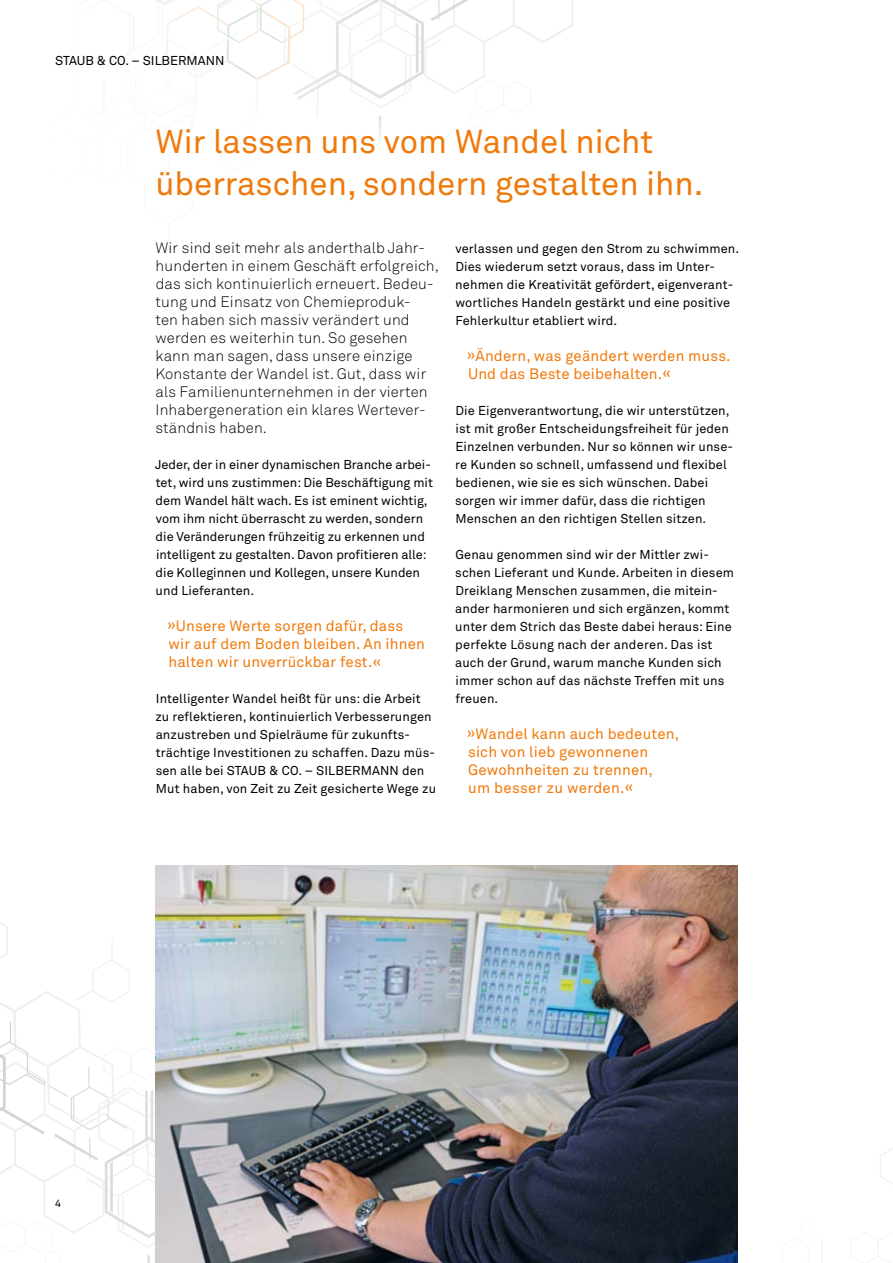
<style>
.page{position:relative;width:893px;height:1263px;background:#fff}
.page>*{position:absolute;margin:0;border:0;box-sizing:border-box;transform-origin:0 0}
.t1{font:33px/42px "Akkurat Std";color:#ef7a0b}
.t2{font:300 15px/18px "Akkurat Std";letter-spacing:.01em;color:#000}
.t3{font:15px/18px "Akkurat Std";letter-spacing:.01em;color:#ef7a0b}
.t4{font:12.75px/18px "Akkurat Std";letter-spacing:.01em;color:#000}
.t5{font:10.5px "Akkurat Std";color:#000}
</style>
<div class="page">
<svg style="left:0;top:922px;width:155px;height:341px"></svg>
<svg style="left:851px;top:1233px;width:40px;height:30px"></svg>
<svg style="left:880px;top:1148px;width:13px;height:36px"></svg>
<svg style="left:156px;top:0;width:417px;height:137px"></svg>
<img style="left:155px;top:865px;width:583px;height:398px">
<p class="t4" style="left:55px;top:52px;width:171px">STAUB &amp; CO. – SILBERMANN</p>
<h1 class="t1" style="left:155px;top:121px;width:550px">Wir lassen uns vom Wandel nicht überraschen, sondern gestalten ihn.</h1>
<p class="t2" style="left:155px;top:239px;width:285px">Wir sind seit mehr als anderthalb Jahr&shy;hunderten in einem Geschäft erfolgreich, das sich kontinuierlich erneuert. Bedeu&shy;tung und Einsatz von Chemieproduk-<br>ten haben sich massiv verändert und werden es weiterhin tun. So gesehen kann man sagen, dass unsere einzige Konstante der Wandel ist. Gut, dass wir als Familienunternehmen in der vierten Inhabergeneration ein klares Wertever&shy;ständnis haben.</p>
<p class="t4" style="left:155px;top:456px;width:279px">Jeder, der in einer dynamischen Branche arbei&shy;tet, wird uns zustimmen: Die Beschäftigung mit dem Wandel hält wach. Es ist eminent wichtig, vom ihm nicht überrascht zu werden, sondern die Veränderungen frühzeitig zu erkennen und intelligent zu gestalten. Davon profitieren alle: die Kolleginnen und Kollegen, unsere Kunden und Lieferanten.</p>
<p class="t3" style="left:168px;top:617px;width:259px">»Unsere Werte sorgen dafür, dass wir auf dem Boden bleiben. An ihnen halten wir unverrückbar fest.«</p>
<p class="t4" style="left:155px;top:690px;width:282px">Intelligenter Wandel heißt für uns: die Arbeit zu reflektieren, kontinuierlich Verbesserungen anzustreben und Spielräume für zukunfts&shy;trächtige Investitionen zu schaffen. Dazu müs&shy;sen alle bei STAUB &amp; CO. – SILBERMANN den Mut haben, von Zeit zu Zeit gesicherte Wege zu</p>
<p class="t4" style="left:455px;top:240px;width:285px">verlassen und gegen den Strom zu schwimmen.<br>Dies wiederum setzt voraus, dass im Unter&shy;nehmen die Kreativität gefördert, eigenverant&shy;wortliches Handeln gestärkt und eine positive Fehlerkultur etabliert wird.</p>
<p class="t3" style="left:467px;top:347px;width:265px">»Ändern, was geändert werden muss.<br>Und das Beste beibehalten.«</p>
<p class="t4" style="left:455px;top:402px;width:279px">Die Eigenverantwortung, die wir unterstützen, ist mit großer Entscheidungsfreiheit für jeden Einzelnen verbunden. Nur so können wir unse&shy;re Kunden so schnell, umfassend und flexibel bedienen, wie sie es sich wünschen. Dabei sorgen wir immer dafür, dass die richtigen Menschen an den richtigen Stellen sitzen.</p>
<p class="t4" style="left:455px;top:546px;width:280px">Genau genommen sind wir der Mittler zwi&shy;schen Lieferant und Kunde. Arbeiten in diesem Dreiklang Menschen zusammen, die mitein&shy;ander harmonieren und sich ergänzen, kommt unter dem Strich das Beste dabei heraus: Eine perfekte Lösung nach der anderen. Das ist auch der Grund, warum manche Kunden sich immer schon auf das nächste Treffen mit uns freuen.</p>
<p class="t3" style="left:467px;top:725px;width:213px">»Wandel kann auch bedeuten, sich von lieb gewonnenen<br>Gewohnheiten zu trennen,<br>um besser zu werden.«</p>
<p class="t5" style="left:55px;top:1198px;width:7px">4</p>
</div>
